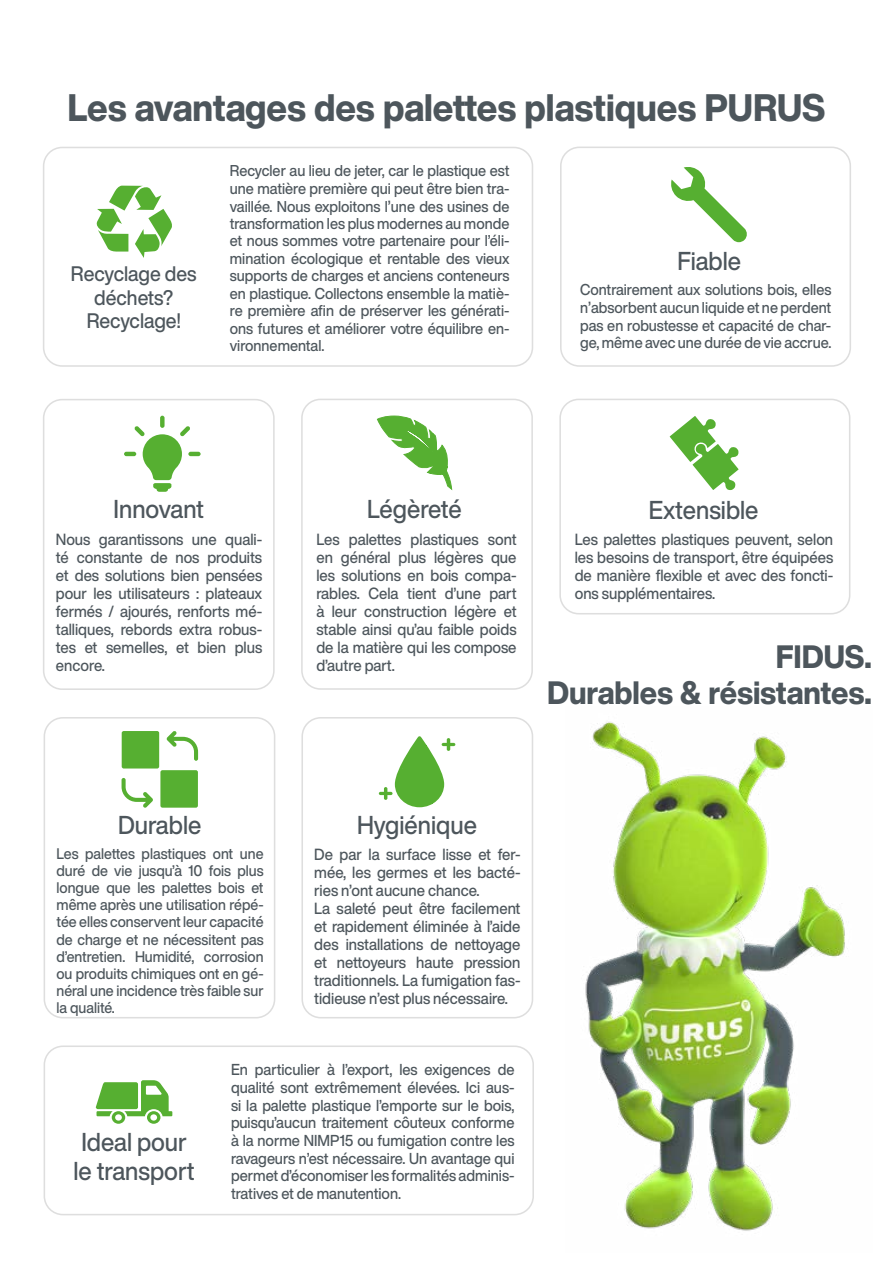
<style>
.page{position:relative;width:893px;height:1263px;background:#fff}
.page>*{position:absolute;margin:0;border:0;box-sizing:border-box;transform-origin:0 0}
.t1{font:800 37.65px "Helvetica Now Display";color:#4d565c;scale:.94 1}
.t2{font:800 31.8px/36px "Helvetica Now Display";color:#4d565c;text-align:right;scale:.94 1}
.t3{font:500 25.5px/28.8px "Helvetica Now Display";color:#4d565c;text-align:center;scale:.94 1}
.t4{font:500 20.7px/23.4px "Helvetica Now Display";color:#4d565c;text-align:center;scale:.94 1}
.t5{font:500 15.9px/18px "Helvetica Now Display";color:#4d565c;text-align:justify;scale:.94 1}
.t6{font:500 15.6px/17.7px "Helvetica Now Display";color:#4d565c;text-align:justify;scale:.94 1}
.t7{font:500 15.45px/17.5px "Helvetica Now Display";color:#4d565c;text-align:justify;scale:.94 1}
.t8{font:500 15.15px/17.1px "Helvetica Now Display";color:#4d565c;text-align:justify;scale:.94 1}
.s1{font-size:15.9px}
</style>
<div class="page">
<div style="left:44px;top:1045px;width:490px;height:170px;border:2px solid #dedede;border-radius:19px"></div>
<img style="left:585px;top:722px;width:260px;height:509px">
<svg style="left:96px;top:1080px;width:76px;height:44px"></svg>
<svg style="left:122px;top:731px;width:76px;height:77px"></svg>
<div style="left:44px;top:717px;width:231px;height:301px;border:2px solid #dedede;border-radius:19px"></div>
<svg style="left:379px;top:736px;width:76px;height:71px"></svg>
<div style="left:403px;top:764px;width:32px;height:37px;background:#56af31"></div>
<div style="left:405px;top:759px;width:29px;height:12px;background:#56af31"></div>
<div style="left:413px;top:745px;width:14px;height:28px;background:#56af31"></div>
<div style="left:407px;top:754px;width:24px;height:13px;background:#56af31;border-radius:3px"></div>
<div style="left:409px;top:750px;width:21px;height:14px;background:#56af31;border-radius:3px"></div>
<div style="left:417px;top:741px;width:6px;height:28px;background:#56af31"></div>
<div style="left:400px;top:769px;width:13px;height:28px;background:#56af31"></div>
<div style="left:425px;top:769px;width:14px;height:28px;background:#56af31"></div>
<div style="left:428px;top:772px;width:13px;height:22px;background:#56af31"></div>
<div style="left:398px;top:775px;width:13px;height:18px;background:#56af31"></div>
<div style="left:408px;top:798px;width:25px;height:6px;background:#56af31"></div>
<div style="left:424px;top:766px;width:14px;height:5px;background:#56af31"></div>
<hr style="left:414px;top:801px;width:13px;height:4px;background:#56af31">
<div style="left:301px;top:717px;width:232px;height:301px;border:2px solid #dedede;border-radius:19px"></div>
<svg style="left:124px;top:416px;width:77px;height:76px"></svg>
<div style="left:43px;top:399px;width:232px;height:291px;border:2px solid #dedede;border-radius:19px"></div>
<svg style="left:96px;top:186px;width:76px;height:72px"></svg>
<div style="left:43px;top:147px;width:490px;height:220px;border:2px solid #dedede;border-radius:19px"></div>
<svg style="left:670px;top:416px;width:69px;height:74px"></svg>
<div style="left:559px;top:399px;width:291px;height:215px;border:2px solid #dedede;border-radius:19px"></div>
<div style="left:301px;top:399px;width:232px;height:291px;border:2px solid #dedede;border-radius:19px"></div>
<svg style="left:377px;top:416px;width:75px;height:74px"></svg>
<svg style="left:671px;top:167px;width:76px;height:75px"></svg>
<div style="left:735px;top:231px;width:8px;height:8px;background:#56af31"></div>
<div style="left:560px;top:147px;width:291px;height:220px;border:2px solid #dedede;border-radius:19px"></div>
<h1 class="t1" style="left:68px;top:81px;width:808px">Les avantages des palettes plastiques PURUS</h1>
<h3 class="t4" style="left:71px;top:262px;width:135px">Recyclage des déchets?<br>Recyclage!</h3>
<p class="t7" style="left:230px;top:162px;width:299px">Recycler au lieu de jeter, car le plastique est une matière première qui peut être bien tra&shy;vaillée. Nous exploitons l<span class="s1">’</span>une des usines de transformation les plus modernes au monde et nous sommes votre partenaire pour l’éli&shy;mination écologique et rentable des vieux supports de charges et anciens conteneurs en plastique. Collectons ensemble la matiè&shy;re première afin de préserver les générati&shy;ons futures et améliorer votre équilibre en&shy;vironnemental.</p>
<h3 class="t3" style="left:677px;top:246px;width:69px">Fiable</h3>
<p class="t7" style="left:580px;top:281px;width:269px">Contrairement aux solutions bois, elles n<span class="s1">’</span>absorbent aucun liquide et ne perdent pas en robustesse et capacité de char&shy;ge, même avec une durée de vie accrue.</p>
<h3 class="t3" style="left:114px;top:495px;width:98px">Innovant</h3>
<p class="t5" style="left:56px;top:531px;width:221px">Nous garantissons une quali&shy;té constante de nos produits et des solutions bien pensées pour les utilisateurs : plateaux fermés / ajourés, renforts mé&shy;talliques, rebords extra robus&shy;tes et semelles, et bien plus encore.</p>
<h3 class="t3" style="left:367px;top:494px;width:102px">Légèreté</h3>
<p class="t5" style="left:316px;top:530px;width:214px">Les palettes plastiques sont en général plus légères que les solutions en bois compa&shy;rables. Cela tient d’une part à leur construction légère et stable ainsi qu’au faible poids de la matière qui les compose d’autre part.</p>
<h3 class="t3" style="left:649px;top:495px;width:118px">Extensible</h3>
<p class="t5" style="left:575px;top:530px;width:277px">Les palettes plastiques peuvent, selon les besoins de transport, être équipées de manière flexible et avec des foncti&shy;ons supplémentaires.</p>
<h2 class="t2" style="left:547px;top:638px;width:347px">FIDUS.<br>Durables &amp; résistantes.</h2>
<h3 class="t3" style="left:118px;top:811px;width:90px">Durable</h3>
<p class="t8" style="left:57px;top:845px;width:222px">Les palettes plastiques ont une duré de vie jusqu’à 10 fois plus longue que les palettes bois et même après une utilisation répé&shy;tée elles conservent leur capacité de charge et ne nécessitent pas d’entretien. Humidité, corrosion ou produits chimiques ont en gé&shy;néral une incidence très faible sur la qualité.</p>
<h3 class="t3" style="left:357px;top:810px;width:129px">Hygiénique</h3>
<p class="t5" style="left:314px;top:845px;width:221px;text-align:left">De par la surface lisse et fer&shy;mée, les germes et les bacté&shy;ries n’ont aucune chance.<br>La saleté peut être facilement et rapidement éliminée à l’aide des installations de nettoyage et nettoyeurs haute pression traditionnels. La fumigation fas&shy;tidieuse n’est plus nécessaire.</p>
<h3 class="t3" style="left:74px;top:1127px;width:130px">Ideal pour le transport</h3>
<p class="t6" style="left:231px;top:1061px;width:303px">En particulier à l’export, les exigences de qualité sont extrêmement élevées. Ici aus&shy;si la palette plastique l’emporte sur le bois, puisqu’aucun traitement côuteux conforme à la norme NIMP15 ou fumigation contre les ravageurs n’est nécessaire. Un avantage qui permet d’économiser les formalités adminis&shy;tratives et de manutention.</p>
</div>
